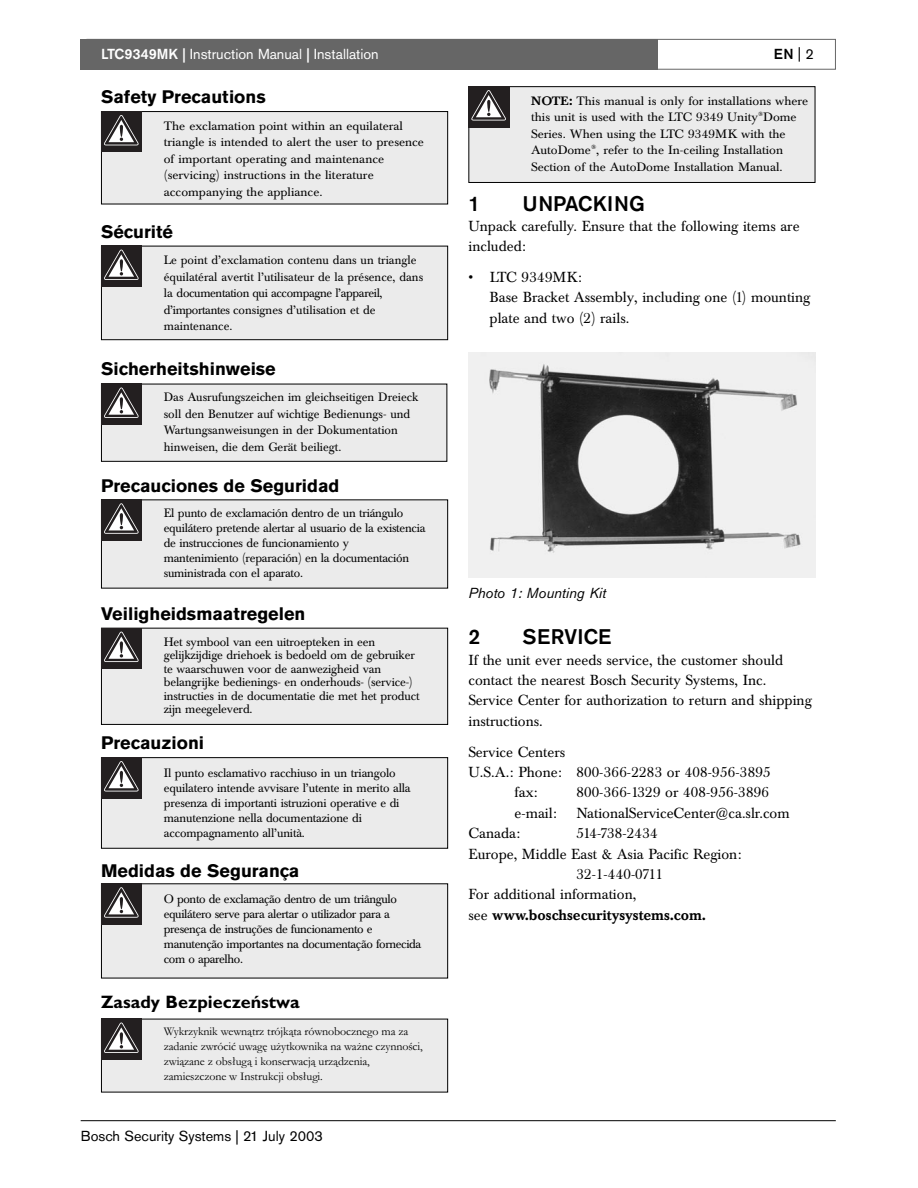
<style>
.page{position:relative;width:918px;height:1188px;background:#fff}
.page>*{position:absolute;margin:0;border:0;box-sizing:border-box;transform-origin:0 0}
.t1{font:500 21px "Akzidenz Grotesk BQ";letter-spacing:.01em;color:#000}
.t2{font:700 18px "Akzidenz Grotesk BQ";color:#000}
.t3{font:700 18px "Gill Sans CE";color:#000}
.t4{font:14.4px/20.4px "Baskerville BQ";color:#000}
.t5{font:14.4px "Baskerville BQ";letter-spacing:.02em;color:#000}
.t6{font:14.4px "Akzidenz Grotesk BQ";color:#fff}
.t7{font:500 14.4px "Baskerville BQ";color:#000}
.t8{font:14.4px "Akzidenz Grotesk BQ";color:#000}
.t9{font:italic 14.4px "Akzidenz Grotesk BQ";color:#000}
.t10{font:500 14.4px "Akzidenz Grotesk BQ";color:#000}
.t11{font:12px/15px "Baskerville BQ";letter-spacing:-.01em;color:#000}
.t12{font:12px/16.5px "Baskerville BQ";letter-spacing:-.01em;color:#000;scale:1.05 1}
.t13{font:12px/15px "Baskerville BQ";letter-spacing:-.03em;color:#000}
.t14{font:12px/15px "Garamond CEMT";letter-spacing:-.01em;color:#000}
.t15{font:6px "Baskerville BQ";color:#000;scale:1.05 1}
.s1{font-weight:500}
.s2{font-family:"Gill Sans"}
.s3{font-weight:400}
</style>
<div class="page">
<div style="left:87px;top:39px;width:749px;height:31px;border:1px solid #666"></div>
<div style="left:81px;top:39px;width:577px;height:31px;background:#666"></div>
<hr style="left:81px;top:1120px;width:755px;height:1px;background:#000">
<div style="left:102px;top:112px;width:345px;height:92px;background:#ebebeb"></div>
<div style="left:101px;top:111px;width:347px;height:93px;border:1px solid #000"></div>
<div style="left:101px;top:111px;width:41px;height:41px;background:#231f20"></div>
<svg style="left:104px;top:115px;width:35px;height:30px"></svg>
<div style="left:469px;top:87px;width:346px;height:95px;background:#ebebeb"></div>
<div style="left:468px;top:86px;width:347px;height:97px;border:1px solid #000"></div>
<div style="left:468px;top:86px;width:41px;height:41px;background:#231f20"></div>
<svg style="left:471px;top:90px;width:35px;height:31px"></svg>
<div style="left:102px;top:384px;width:345px;height:77px;background:#ebebeb"></div>
<div style="left:101px;top:384px;width:346px;height:78px;border:1px solid #000"></div>
<div style="left:101px;top:384px;width:41px;height:40px;background:#231f20"></div>
<svg style="left:104px;top:387px;width:35px;height:31px"></svg>
<div style="left:102px;top:500px;width:345px;height:88px;background:#ebebeb"></div>
<div style="left:101px;top:499px;width:41px;height:41px;background:#231f20"></div>
<svg style="left:104px;top:503px;width:35px;height:31px"></svg>
<div style="left:102px;top:246px;width:345px;height:93px;background:#ebebeb"></div>
<div style="left:101px;top:246px;width:347px;height:94px;border:1px solid #000"></div>
<div style="left:101px;top:246px;width:41px;height:41px;background:#231f20"></div>
<svg style="left:104px;top:250px;width:35px;height:30px"></svg>
<div style="left:102px;top:629px;width:345px;height:95px;background:#ebebeb"></div>
<div style="left:101px;top:628px;width:347px;height:97px;border:1px solid #000"></div>
<div style="left:101px;top:628px;width:41px;height:41px;background:#231f20"></div>
<svg style="left:104px;top:632px;width:35px;height:30px"></svg>
<div style="left:102px;top:758px;width:345px;height:90px;background:#ebebeb"></div>
<div style="left:101px;top:757px;width:347px;height:92px;border:1px solid #000"></div>
<div style="left:101px;top:757px;width:41px;height:41px;background:#231f20"></div>
<svg style="left:104px;top:761px;width:35px;height:31px"></svg>
<div style="left:102px;top:884px;width:345px;height:94px;background:#ebebeb"></div>
<div style="left:101px;top:883px;width:41px;height:41px;background:#231f20"></div>
<svg style="left:104px;top:887px;width:35px;height:31px"></svg>
<div style="left:102px;top:1019px;width:345px;height:73px;background:#ebebeb"></div>
<div style="left:101px;top:1019px;width:41px;height:41px;background:#231f20"></div>
<svg style="left:104px;top:1023px;width:35px;height:30px"></svg>
<img style="left:468px;top:353px;width:347px;height:225px">
<p class="t6" style="left:101px;top:49px;width:279px"><span class="s1">LTC9349MK |</span> Instruction Manual <span class="s1">|</span> Installation</p>
<h2 class="t2" style="left:101px;top:90px;width:166px">Safety Precautions</h2>
<p class="t12" style="left:164px;top:118px;width:249px">The exclamation point within an equilateral triangle is intended to alert the user to presence of important operating and maintenance (servicing) instructions in the literature accompanying the appliance.</p>
<h2 class="t2" style="left:101px;top:225px;width:73px">Sécurité</h2>
<p class="t11" style="left:164px;top:253px;width:261px;line-height:16.5px">Le point d’exclamation contenu dans un triangle équilatéral avertit l’utilisateur de la présence, dans la documentation qui accompagne l’appareil, d’importantes consignes d’utilisation et de maintenance.</p>
<h2 class="t2" style="left:101px;top:361px;width:176px">Sicherheitshinweise</h2>
<p class="t11" style="left:164px;top:390px;width:256px;line-height:16.5px">Das Ausrufungszeichen im gleichseitigen Dreieck soll den Benutzer auf wichtige Bedienungs- und Wartungsanweisungen in der Dokumentation hinweisen, die dem Gerät beiliegt.</p>
<h2 class="t2" style="left:101px;top:479px;width:240px">Precauciones de Seguridad</h2>
<p class="t11" style="left:164px;top:506px;width:263px">El punto de exclamación dentro de un triángulo equilátero pretende alertar al usuario de la existencia de instrucciones de funcionamiento y mantenimiento (reparación) en la documentación suministrada con el aparato.</p>
<h2 class="t2" style="left:101px;top:606px;width:206px">Veiligheidsmaatregelen</h2>
<p class="t11" style="left:164px;top:636px;width:257px;line-height:13.5px">Het symbool van een uitroepteken in een gelijkzijdige driehoek is bedoeld om de gebruiker te waarschuwen voor de aanwezigheid van belangrijke bedienings- en onderhouds- (service-) instructies in de documentatie die met het product zijn meegeleverd.</p>
<h2 class="t2" style="left:101px;top:735px;width:105px">Precauzioni</h2>
<p class="t11" style="left:164px;top:766px;width:248px">Il punto esclamativo racchiuso in un triangolo equilatero intende avvisare l’utente in merito alla presenza di importanti istruzioni operative e di manutenzione nella documentazione di accompagnamento all’unità.</p>
<h2 class="t2" style="left:101px;top:863px;width:200px">Medidas de Segurança</h2>
<p class="t13" style="left:164px;top:892px;width:259px">O ponto de exclamação dentro de um triângulo equilátero serve para alertar o utilizador para a presença de instruções de funcionamento e manutenção importantes na documentação fornecida com o aparelho.</p>
<h2 class="t3" style="left:101px;top:995px;width:200px">Z<span class="s2">a</span>s<span class="s2">a</span>dy Bezpieczeństw<span class="s2">a</span></h2>
<p class="t14" style="left:164px;top:1025px;width:261px">Wykrzyknik wewnątrz trójkąta równobocznego ma za zadanie zwrócić uwagę użytkownika na ważne czynności, związane z obsługą i konserwacją urządzenia, zamieszczone w Instrukcji obsługi.</p>
<p class="t8" style="left:81px;top:1130px;width:244px">Bosch Security Systems | 21 July 2003</p>
<p class="t10" style="left:774px;top:49px;width:41px">EN<span class="s3">|2</span></p>
<p class="t12" style="left:531px;top:93px;width:265px"><span class="s1">NOTE:</span> This manual is only for installations where this unit is used with the LTC 9349 Unity Dome</p>
<p class="t15" style="left:758px;top:111px;width:6px">®</p>
<p class="t12" style="left:531px;top:126px;width:244px">Series. When using the LTC 9349MK with the<br>AutoDome , refer to the In-ceiling Installation</p>
<p class="t15" style="left:591px;top:144px;width:6px">®</p>
<p class="t12" style="left:531px;top:159px;width:241px">Section of the AutoDome Installation Manual.</p>
<h1 class="t1" style="left:468px;top:195px;width:13px">1</h1>
<h1 class="t1" style="left:522px;top:195px;width:124px">UNPACKING</h1>
<p class="t4" style="left:468px;top:217px;width:333px">Unpack carefully. Ensure that the following items are included:</p>
<p class="t4" style="left:490px;top:268px;width:322px;text-indent:-21px">• LTC 9349MK:<br>Base Bracket Assembly, including one (1) mounting plate and two (2) rails.</p>
<p class="t9" style="left:468px;top:588px;width:139px">Photo 1: Mounting Kit</p>
<h1 class="t1" style="left:468px;top:629px;width:13px">2</h1>
<h1 class="t1" style="left:522px;top:629px;width:91px">SERVICE</h1>
<p class="t4" style="left:468px;top:651px;width:345px">If the unit ever needs service, the customer should contact the nearest Bosch Security Systems, Inc.<br>Service Center for authorization to return and shipping instructions.</p>
<p class="t4" style="left:468px;top:743px;width:98px">Service Centers</p>
<p class="t5" style="left:468px;top:766px;width:304px">U.S.A.: Phone: 800-366-2283 or 408-956-3895</p>
<p class="t4" style="left:515px;top:783px;width:25px">fax:</p>
<p class="t5" style="left:576px;top:787px;width:194px">800-366-1329 or 408-956-3896</p>
<p class="t4" style="left:515px;top:804px;width:44px">e-mail:</p>
<p class="t4" style="left:576px;top:804px;width:215px">NationalServiceCenter@ca.slr.com</p>
<p class="t4" style="left:468px;top:824px;width:53px">Canada:</p>
<p class="t5" style="left:576px;top:827px;width:83px">514-738-2434</p>
<p class="t4" style="left:468px;top:845px;width:275px">Europe, Middle East &amp; Asia Pacific Region:</p>
<p class="t4" style="left:576px;top:865px;width:88px">32-1-440-0711</p>
<p class="t4" style="left:468px;top:886px;width:169px">For additional information,</p>
<p class="t7" style="left:468px;top:909px;width:239px"><span class="s3">see</span> www.boschsecuritysystems.com.</p>
</div>
